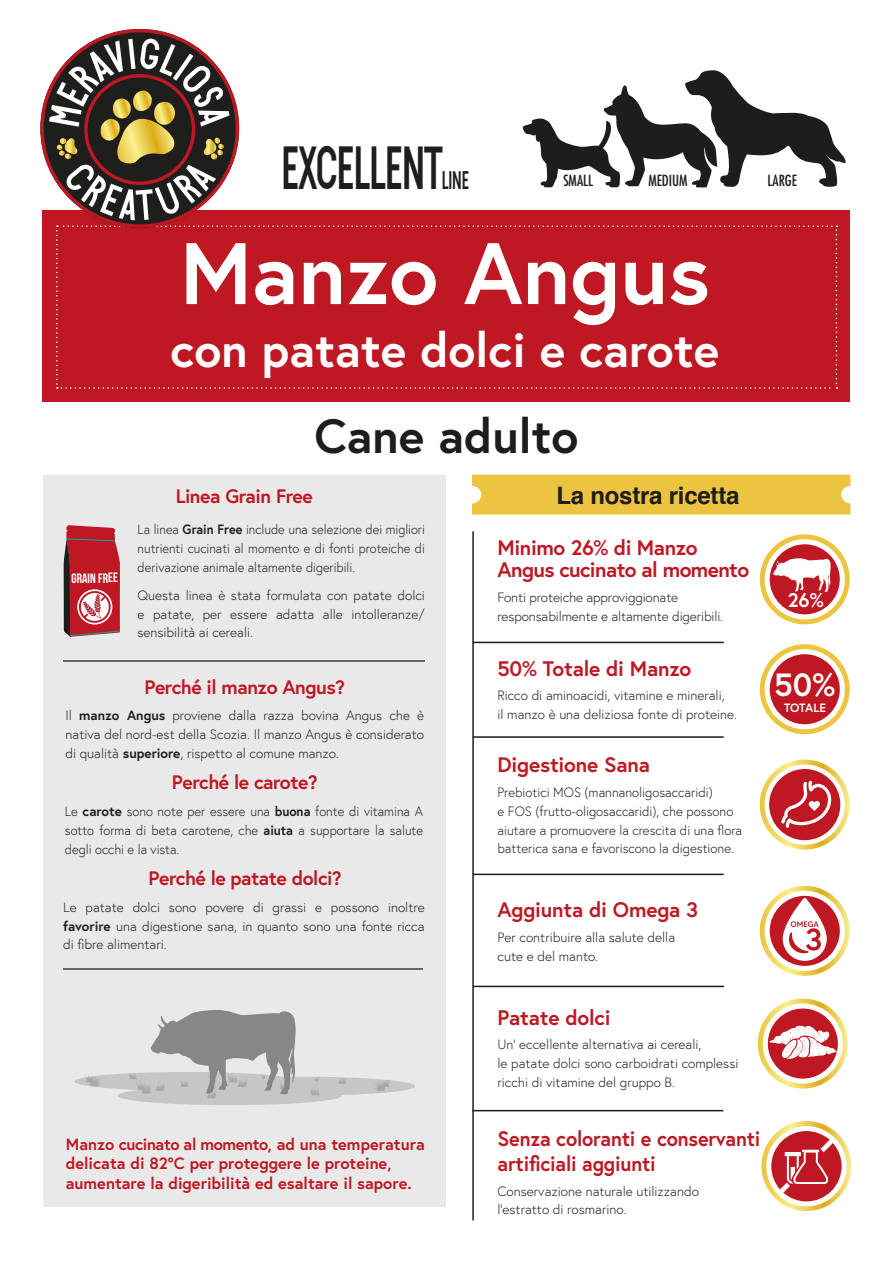
<style>
.page{position:relative;width:893px;height:1263px;background:#fff}
.page>*{position:absolute;margin:0;border:0;box-sizing:border-box;transform-origin:0 0}
.t1{font:700 87px "Europa";color:#fff}
.t2{font:60.75px "Bonjour De Jong Sans";letter-spacing:-.01em;color:#1e1e1c;scale:.77 1}
.t3{font:700 48px "Europa";color:#fff}
.t4{font:700 48px "Europa";color:#1d1d1b}
.t5{font:700 32.1px "Europa";color:#fff}
.t6{font:25.5px "Bonjour De Jong Sans";color:#1e1e1c;scale:.77 1}
.t7{font:700 24px "Helvetica";letter-spacing:-.01em;color:#1d1d1b}
.t8{font:700 21px "Europa";letter-spacing:-.01em;color:#be1823}
.t9{font:700 21px/25.2px "Europa";letter-spacing:-.01em;color:#be1823;scale:.95 1}
.t10{font:700 21px/22.5px "Europa";letter-spacing:-.03em;color:#be1823}
.t11{font:700 19.65px "Europa";color:#fff}
.t12{font:700 19.5px "Europa";letter-spacing:-.025em;color:#be1823}
.t13{font:700 16.35px/19.6px "Europa";color:#be1823}
.t14{font:condensed 15px "Futura Std";color:#1d1d1b}
.t15{font:300 13.5px/18.8px "Europa";color:#1d1d1b}
.t16{font:300 13.5px/18.8px "Europa";color:#1d1d1b;text-align:justify;scale:.94 1}
.t17{font:300 13.5px/18.8px "Europa";color:#1d1d1b;text-align:justify;scale:.95 1}
.t18{font:700 13.5px "Bebas Neue";color:#fff}
.t19{font:700 12px "Europa";letter-spacing:-.02em;color:#fff}
.s1{font-weight:700}
</style>
<div class="page">
<div style="left:43px;top:476px;width:402px;height:731px;background:#e9e9e9"></div>
<svg style="left:64px;top:525px;width:56px;height:112px;background:#b74048"></svg>
<hr style="left:63px;top:660px;width:362px;height:1px;background:#686767">
<hr style="left:63px;top:968px;width:360px;height:2px;background:#686767">
<div style="left:43px;top:210px;width:807px;height:192px;background:#be1823"></div>
<hr style="left:472px;top:531px;width:2px;height:689px;background:#1d1d1b">
<hr style="left:473px;top:642px;width:251px;height:1px;background:#1d1d1b">
<hr style="left:473px;top:736px;width:251px;height:2px;background:#1d1d1b">
<hr style="left:473px;top:874px;width:251px;height:1px;background:#1d1d1b">
<hr style="left:473px;top:986px;width:251px;height:1px;background:#1d1d1b">
<svg style="left:760px;top:644px;width:90px;height:90px;background:#efcf65"></svg>
<div style="left:767px;top:652px;width:75px;height:75px;background:#be1823;border-radius:50%"></div>
<div style="left:765px;top:649px;width:80px;height:80px;border:5px solid #fff;border-radius:50%"></div>
<div style="left:472px;top:475px;width:378px;height:39px;background:#ecc43f"></div>
<hr style="left:472px;top:1110px;width:251px;height:1px;background:#1d1d1b">
<svg style="left:760px;top:886px;width:90px;height:90px;background:#f1da7c"></svg>
<svg style="left:767px;top:893px;width:75px;height:75px"></svg>
<div style="left:765px;top:891px;width:80px;height:80px;border:5px solid #fff;border-radius:50%"></div>
<svg style="left:783px;top:898px;width:44px;height:63px"></svg>
<svg style="left:760px;top:534px;width:90px;height:90px;background:#efd066"></svg>
<svg style="left:767px;top:542px;width:75px;height:75px;background:#c73842"></svg>
<div style="left:765px;top:539px;width:80px;height:80px;border:5px solid #fff;border-radius:50%"></div>
<svg style="left:773px;top:558px;width:58px;height:34px"></svg>
<svg style="left:760px;top:760px;width:90px;height:89px"></svg>
<svg style="left:767px;top:767px;width:76px;height:75px;background:#c73a44"></svg>
<div style="left:765px;top:764px;width:80px;height:81px;border:5px solid #fff;border-radius:50%"></div>
<svg style="left:781px;top:781px;width:51px;height:47px"></svg>
<svg style="left:74px;top:1010px;width:341px;height:95px"></svg>
<svg style="left:40px;top:29px;width:806px;height:360px"></svg>
<svg style="left:761px;top:1121px;width:90px;height:90px"></svg>
<svg style="left:766px;top:1126px;width:81px;height:80px"></svg>
<svg style="left:758px;top:998px;width:90px;height:90px;background:#f1db7e"></svg>
<svg style="left:765px;top:1006px;width:75px;height:75px;background:#c83b45"></svg>
<div style="left:763px;top:1003px;width:80px;height:81px;border:5px solid #fff;border-radius:50%"></div>
<svg style="left:770px;top:1026px;width:67px;height:33px"></svg>
<h2 class="t2" style="left:281px;top:134px;width:211px">EXCELLENT</h2>
<h3 class="t6" style="left:442px;top:166px;width:37px">LINE</h3>
<p class="t14" style="left:563px;top:172px;width:31px">SMALL</p>
<p class="t14" style="left:648px;top:172px;width:41px">MEDIUM</p>
<p class="t14" style="left:767px;top:172px;width:31px">LARGE</p>
<p class="t18" style="left:71px;top:571px;width:48px;rotate:-1deg">GRAIN FREE</p>
<h1 class="t1" style="left:180px;top:214px;width:531px">Manzo Angus</h1>
<h3 class="t3" style="left:171px;top:317px;width:550px">con patate dolci e carote</h3>
<h3 class="t4" style="left:314px;top:404px;width:266px">Cane adulto</h3>
<h3 class="t12" style="left:176px;top:483px;width:139px">Linea Grain Free</h3>
<p class="t16" style="left:138px;top:520px;width:307px">La linea <span class="s1">Grain Free</span> include una selezione dei migliori nutrienti cucinati al momento e di fonti proteiche di derivazione animale altamente digeribili.</p>
<p class="t15" style="left:138px;top:585px;width:289px;text-align:justify">Questa linea è stata formulata con patate dolci e patate, per essere adatta alle intolleranze/ sensibilità ai cereali.</p>
<h3 class="t7" style="left:556px;top:476px;width:185px">La nostra ricetta</h3>
<h3 class="t10" style="left:497px;top:535px;width:253px">Minimo 26% di Manzo<br>Angus cucinato al momento</h3>
<p class="t15" style="left:497px;top:587px;width:227px">Fonti proteiche approviggionate responsabilmente e altamente digeribili.</p>
<h3 class="t11" style="left:788px;top:586px;width:38px">26%</h3>
<h3 class="t12" style="left:144px;top:673px;width:202px">Perché il manzo Angus?</h3>
<p class="t15" style="left:66px;top:706px;width:360px;text-align:justify">Il <span class="s1">manzo Angus</span> proviene dalla razza bovina Angus che è nativa del nord-est della Scozia. Il manzo Angus è considerato di qualità <span class="s1">superiore</span>, rispetto al comune manzo.</p>
<h3 class="t12" style="left:172px;top:769px;width:147px">Perché le carote?</h3>
<p class="t17" style="left:65px;top:802px;width:378px">Le <span class="s1">carote</span> sono note per essere una <span class="s1">buona</span> fonte di vitamina A sotto forma di beta carotene, che <span class="s1">aiuta</span> a supportare la salute degli occhi e la vista.</p>
<h3 class="t12" style="left:149px;top:865px;width:195px">Perché le patate dolci?</h3>
<p class="t15" style="left:63px;top:897px;width:363px;text-align:justify">Le patate dolci sono povere di grassi e possono inoltre <span class="s1">favorire</span> una digestione sana, in quanto sono una fonte ricca di fibre alimentari.</p>
<p class="t13" style="left:66px;top:1134px;width:360px">Manzo cucinato al momento, ad una temperatura delicata di 82°C per proteggere le proteine, aumentare la digeribilità ed esaltare il sapore.</p>
<h3 class="t8" style="left:497px;top:654px;width:195px">50% Totale di Manzo</h3>
<p class="t15" style="left:497px;top:686px;width:241px">Ricco di aminoacidi, vitamine e minerali,<br>il manzo è una deliziosa fonte di proteine.</p>
<h3 class="t8" style="left:497px;top:751px;width:154px">Digestione Sana</h3>
<p class="t15" style="left:497px;top:783px;width:246px">Prebiotici MOS (mannanoligosaccaridi)<br>e FOS (frutto-oligosaccaridi), che possono aiutare a promuovere la crescita di una flora batterica sana e favoriscono la digestione.</p>
<h3 class="t8" style="left:497px;top:896px;width:202px">Aggiunta di Omega 3</h3>
<p class="t15" style="left:497px;top:928px;width:179px">Per contribuire alla salute della cute e del manto.</p>
<h3 class="t5" style="left:774px;top:663px;width:63px">50%</h3>
<p class="t19" style="left:784px;top:699px;width:43px">TOTALE</p>
<h3 class="t8" style="left:497px;top:1003px;width:115px">Patate dolci</h3>
<p class="t15" style="left:497px;top:1035px;width:242px">Un' eccellente alternativa ai cereali,<br>le patate dolci sono carboidrati complessi ricchi di vitamine del gruppo B.</p>
<h3 class="t9" style="left:497px;top:1125px;width:278px">Senza coloranti e conservanti artificiali aggiunti</h3>
<p class="t15" style="left:497px;top:1181px;width:203px">Conservazione naturale utilizzando l’estratto di rosmarino.</p>
</div>
